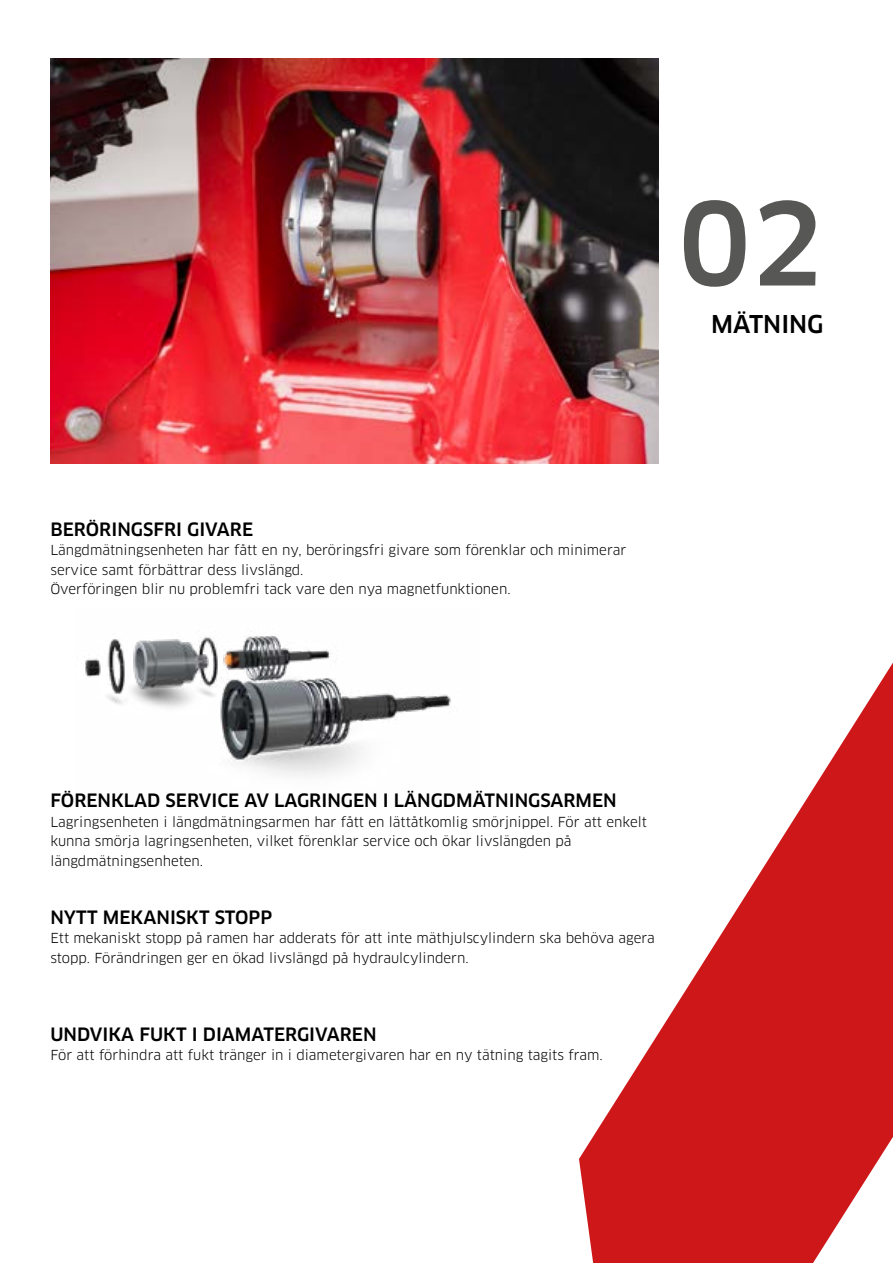
<style>
.page{position:relative;width:893px;height:1263px;background:#fff}
.page>*{position:absolute;margin:0;border:0;box-sizing:border-box;transform-origin:0 0}
.t1{font:500 112.5px "Clan Pro";color:#575756}
.t2{font:500 24px "Clan Pro";color:#000}
.t3{font:500 18px "Clan Pro";color:#000}
.t4{font:13.5px/19.5px "Clan Pro";color:#000}
</style>
<div class="page">
<svg style="left:579px;top:663px;width:314px;height:600px;fill:#cd1719"></svg>
<img style="left:50px;top:58px;width:609px;height:405px">
<img style="left:85px;top:631px;width:366px;height:145px">
<h1 class="t1" style="left:678px;top:178px;width:147px">02</h1>
<h2 class="t2" style="left:711px;top:310px;width:114px">MÄTNING</h2>
<h3 class="t3" style="left:50px;top:518px;width:204px">BERÖRINGSFRI GIVARE</h3>
<p class="t4" style="left:50px;top:540px;width:577px">Längdmätningsenheten har fått en ny, beröringsfri givare som förenklar och minimerar service samt förbättrar dess livslängd.<br>Överföringen blir nu problemfri tack vare den nya magnetfunktionen.</p>
<h3 class="t3" style="left:50px;top:790px;width:568px">FÖRENKLAD SERVICE AV LAGRINGEN I LÄNGDMÄTNINGSARMEN</h3>
<p class="t4" style="left:50px;top:812px;width:598px">Lagringsenheten i längdmätningsarmen har fått en lättåtkomlig smörjnippel. För att enkelt kunna smörja lagringsenheten, vilket förenklar service och ökar livslängden på längdmätningsenheten.</p>
<h3 class="t3" style="left:50px;top:906px;width:223px">NYTT MEKANISKT STOPP</h3>
<p class="t4" style="left:50px;top:928px;width:606px">Ett mekaniskt stopp på ramen har adderats för att inte mäthjulscylindern ska behöva agera stopp. Förändringen ger en ökad livslängd på hydraulcylindern.</p>
<h3 class="t3" style="left:50px;top:1024px;width:328px">UNDVIKA FUKT I DIAMATERGIVAREN</h3>
<p class="t4" style="left:50px;top:1045px;width:554px">För att förhindra att fukt tränger in i diametergivaren har en ny tätning tagits fram.</p>
</div>
